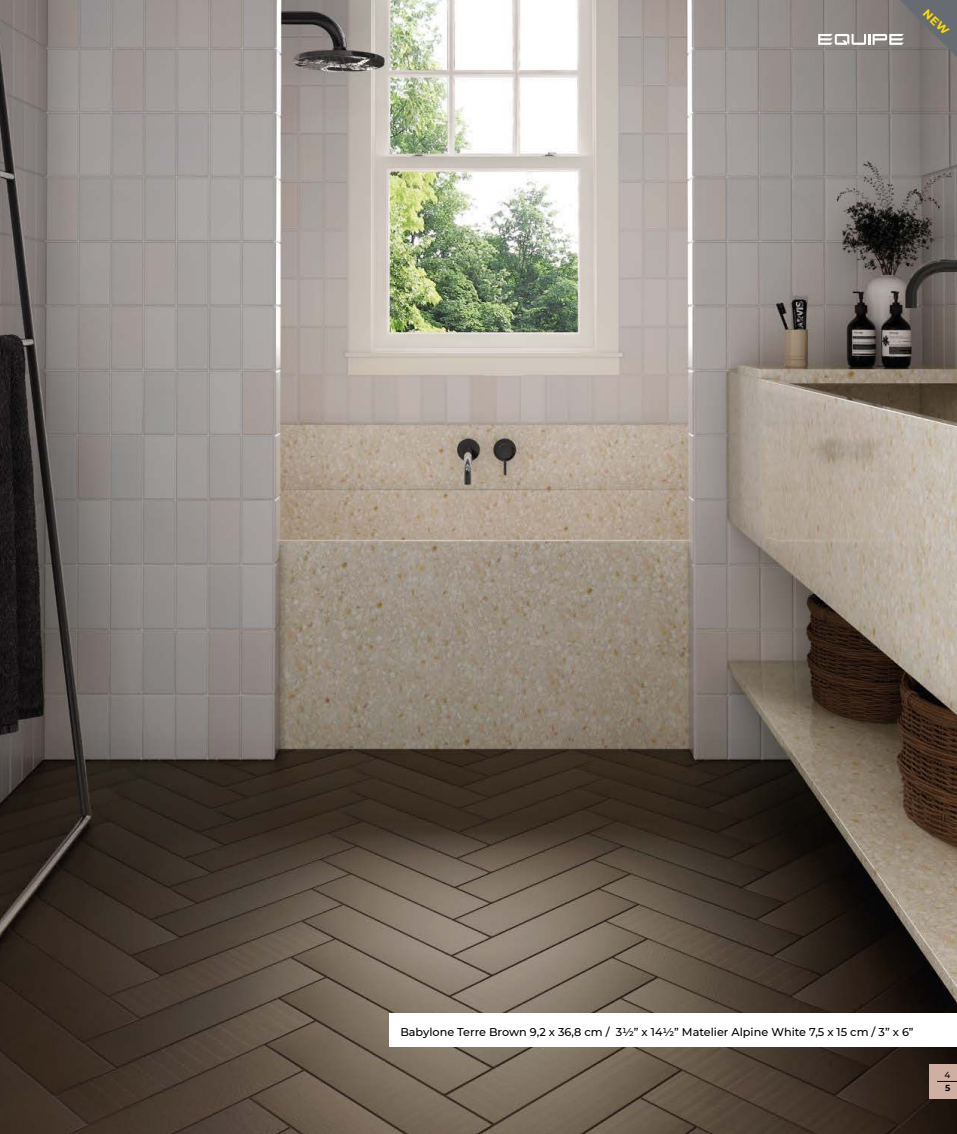
<style>
.page{position:relative;width:957px;height:1134px;background:#fff}
.page>*{position:absolute;margin:0;border:0;box-sizing:border-box;transform-origin:0 0}
.t1{font:500 11.25px "Montserrat";color:#000}
.t2{font:700 8.75px "Montserrat";color:#000}
.t3{font:500 8.75px "Montserrat";color:#000}
</style>
<div class="page">
<img style="left:0;top:0;width:957px;height:1134px">
<div style="left:390px;top:1013px;width:567px;height:34px;background:#fff"></div>
<div style="left:929px;top:1064px;width:28px;height:34px;background:#d0afa3"></div>
<svg style="left:937px;top:1081px;width:20px;height:1px"></svg>
<svg style="left:818px;top:0;width:139px;height:85px;background:#85817f"></svg>
<p class="t1" style="left:400px;top:1024px;width:515px">Babylone Terre Brown 9,2 x 36,8 cm / 31/2” x 141/2” Matelier Alpine White 7,5 x 15 cm / 3” x 6”</p>
<p class="t3" style="left:944px;top:1071px;width:7px">4</p>
<p class="t2" style="left:945px;top:1083px;width:7px">5</p>
</div>
